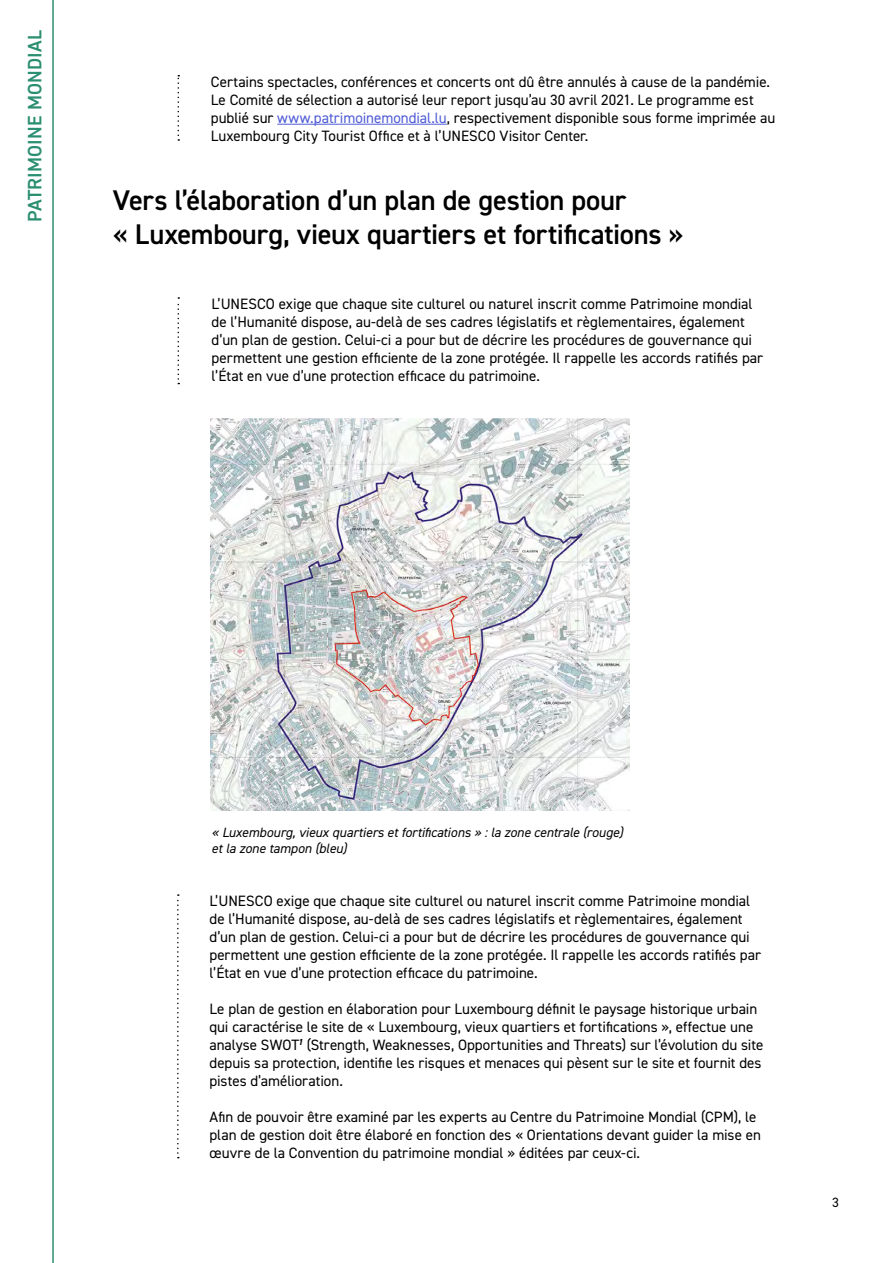
<style>
.page{position:relative;width:893px;height:1263px;background:#fff}
.page>*{position:absolute;margin:0;border:0;box-sizing:border-box;transform-origin:0 0}
.t1{font:600 28.5px/34.2px "DIN2014";letter-spacing:-.01em;color:#000}
.t2{font:600 19.5px "DIN2014";letter-spacing:.01em;color:#2a8e70}
.t3{font:15px/18px "DIN2014";color:#000}
.t4{font:italic 13.5px/16.5px "DIN2014";letter-spacing:-.005em;color:#000}
.t5{font:13.5px "DIN2014";color:#000}
.s1{color:#4f5cd6}
</style>
<div class="page">
<svg style="left:178px;top:297px;width:1px;height:87px"></svg>
<svg style="left:178px;top:75px;width:1px;height:66px"></svg>
<svg style="left:177px;top:894px;width:2px;height:264px"></svg>
<hr style="left:52px;top:0;width:2px;height:1263px;background:#2a8e70">
<hr style="left:277px;top:124px;width:170px;height:1px;background:#4f5cd6">
<img style="left:211px;top:418px;width:418px;height:392px">
<h2 class="t2" style="left:22px;top:222px;width:193px;rotate:-90deg">PATRIMOINE MONDIAL</h2>
<p class="t3" style="left:211px;top:72px;width:566px">Certains spectacles, conférences et concerts ont dû être annulés à cause de la pandémie.<br>Le Comité de sélection a autorisé leur report jusqu’au 30 avril 2021. Le programme est publié sur <span class="s1">www.patrimoinemondial.lu</span>, respectivement disponible sous forme imprimée au Luxembourg City Tourist Office et à l’UNESCO Visitor Center.</p>
<h1 class="t1" style="left:113px;top:182px;width:572px">Vers l’élaboration d’un plan de gestion pour<br>« Luxembourg, vieux quartiers et fortifications »</h1>
<p class="t3" style="left:212px;top:294px;width:553px">L’UNESCO exige que chaque site culturel ou naturel inscrit comme Patrimoine mondial de l’Humanité dispose, au-delà de ses cadres législatifs et règlementaires, également d’un plan de gestion. Celui-ci a pour but de décrire les procédures de gouvernance qui permettent une gestion efficiente de la zone protégée. Il rappelle les accords ratifiés par l’État en vue d’une protection efficace du patrimoine.</p>
<p class="t4" style="left:212px;top:823px;width:413px">« Luxembourg, vieux quartiers et fortifications » : la zone centrale (rouge) et la zone tampon (bleu)</p>
<p class="t3" style="left:209px;top:891px;width:553px">L’UNESCO exige que chaque site culturel ou naturel inscrit comme Patrimoine mondial de l’Humanité dispose, au-delà de ses cadres législatifs et règlementaires, également d’un plan de gestion. Celui-ci a pour but de décrire les procédures de gouvernance qui permettent une gestion efficiente de la zone protégée. Il rappelle les accords ratifiés par l’État en vue d’une protection efficace du patrimoine.</p>
<p class="t3" style="left:209px;top:999px;width:555px">Le plan de gestion en élaboration pour Luxembourg définit le paysage historique urbain qui caractérise le site de « Luxembourg, vieux quartiers et fortifications », effectue une analyse SWOT<sup>1</sup> (Strength, Weaknesses, Opportunities and Threats) sur l’évolution du site depuis sa protection, identifie les risques et menaces qui pèsent sur le site et fournit des pistes d’amélioration.</p>
<p class="t3" style="left:209px;top:1107px;width:553px">Afin de pouvoir être examiné par les experts au Centre du Patrimoine Mondial (CPM), le plan de gestion doit être élaboré en fonction des « Orientations devant guider la mise en œuvre de la Convention du patrimoine mondial » éditées par ceux-ci.</p>
<p class="t5" style="left:832px;top:1194px;width:8px">3</p>
</div>
